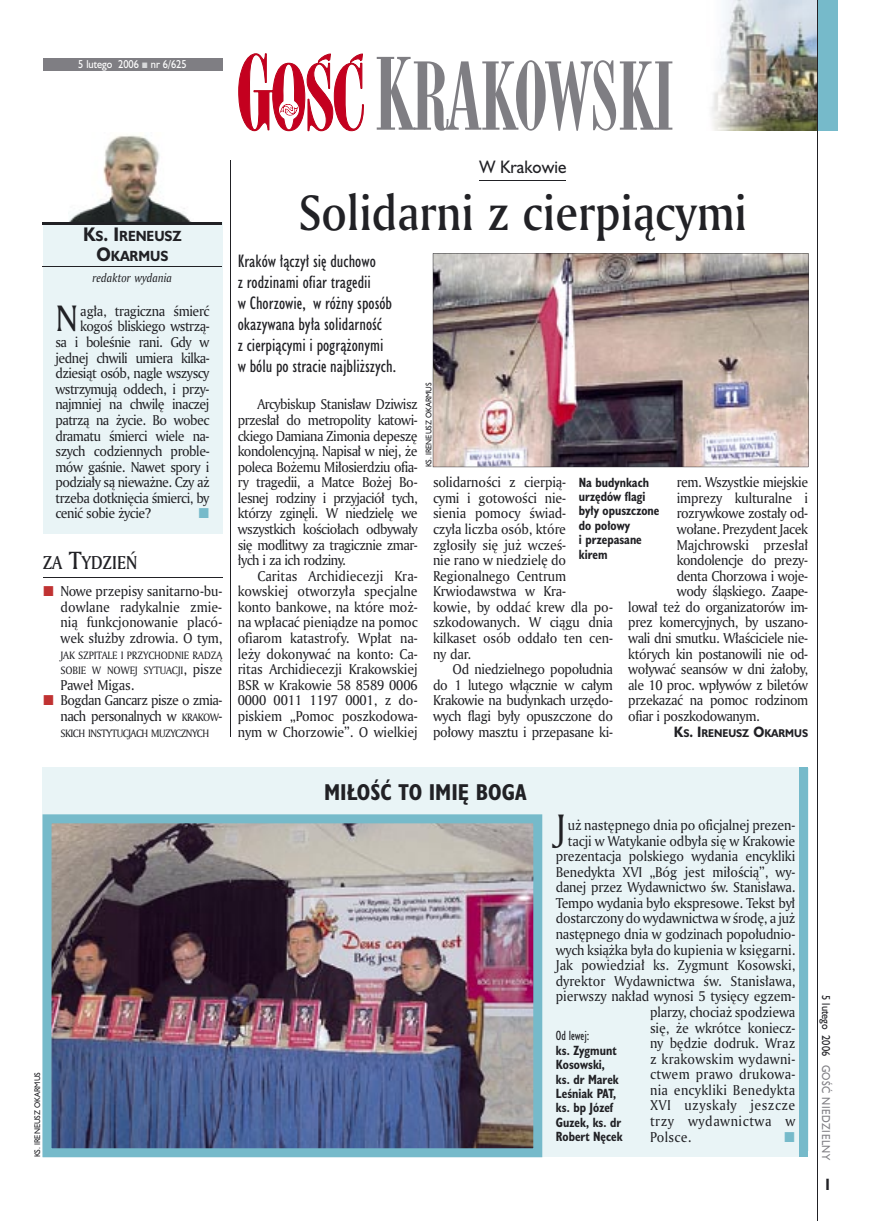
<style>
.page{position:relative;width:872px;height:1221px;background:#fff}
.page>*{position:absolute;margin:0;border:0;box-sizing:border-box;transform-origin:0 0}
.t1{font:90px "Modern 735 PL";color:#7f7e83;scale:.9 1}
.t2{font:48px "Amerigo Md PL";color:#212125;scale:.9 1}
.t3{font:35.55px "Amerigo PL";color:#212125;scale:.94 1}
.t4{font:700 21px "Humanst 521 Cn PL";color:#212125}
.t5{font:18px "Amerigo Md PL";color:#212125;scale:.9 1}
.t6{font:16.5px/21px "Humanst 521 Cn PL";color:#212125}
.t7{font:16.5px "Humanst 521 PL";color:#212125;scale:.94 1}
.t8{font:700 15px "Humanst 521 Cn PL";color:#212125;scale:.94 1}
.t9{font:13.8px/15.6px "Amerigo PL";letter-spacing:-.02em;color:#212125;text-align:justify;scale:.94 1}
.t10{font:13.8px/15.6px "Amerigo PL";letter-spacing:-.04em;color:#212125;scale:.94 1}
.t11{font:13.8px "Amerigo PL";color:#212125;scale:.94 1}
.t12{font:13.8px "Amerigo PL";letter-spacing:.02em;color:#212125;scale:.94 1}
.t13{font:13.8px "Amerigo PL";letter-spacing:.04em;color:#212125;scale:.94 1}
.t14{font:700 13.5px/19.5px "Humanst 521 PL";color:#212125;text-align:center;scale:.9 1}
.t15{font:700 12.3px/14.4px "Humanst 521 Cn PL";color:#212125;scale:.94 1}
.t16{font:12.3px "Humanst 521 Cn PL";color:#212125;scale:.94 1}
.t17{font:italic 11.7px "Amerigo PL";color:#212125;scale:.94 1}
.t18{font:10.5px "Humanst 521 PL";color:#fff;scale:.9 1}
.t19{font:10.5px "Humanst 521 PL";letter-spacing:.05em;color:#7f7e83;scale:.9 1}
.t20{font:10.5px "Humanst 521 PL";color:#212125;scale:.9 1}
.t21{font:10.35px/15.6px "Amerigo PL";letter-spacing:-.015em;color:#212125;scale:.94 1}
.t22{font:10.35px "Amerigo PL";letter-spacing:-.055em;color:#212125;scale:.94 1}
.t23{font:700 10.35px "Humanst 521 PL";color:#212125;scale:.9 1}
.t24{font:7.5px "Humanst 521 PL";color:#212125;scale:.94 1}
.s1{font-size:18px}
.s2{font-size:24px}
.s3{font-size:13.8px}
.s4{font-size:10.35px}
.s5{font-size:96px}
</style>
<div class="page">
<div style="left:43px;top:222px;width:179px;height:312px;background:#e9f4f6"></div>
<img style="left:711px;top:0;width:106px;height:130px">
<svg style="left:238px;top:53px;width:126px;height:78px"></svg>
<div style="left:43px;top:58px;width:179px;height:13px;background:#7f7e83"></div>
<div style="left:818px;top:0;width:19px;height:130px;background:#76baca"></div>
<hr style="left:817px;top:0;width:1px;height:1220px;background:#212125">
<hr style="left:43px;top:577px;width:179px;height:1px;background:#212125">
<hr style="left:230px;top:160px;width:1px;height:576px;background:#212125">
<div style="left:43px;top:767px;width:765px;height:383px;background:#e9f4f6"></div>
<img style="left:43px;top:814px;width:499px;height:343px">
<div style="left:799px;top:767px;width:9px;height:390px;background:#76baca"></div>
<img style="left:69px;top:135px;width:123px;height:87px">
<hr style="left:42px;top:222px;width:180px;height:1px;background:#212125">
<hr style="left:42px;top:224px;width:180px;height:1px;background:#212125">
<hr style="left:42px;top:266px;width:180px;height:1px;background:#212125">
<hr style="left:479px;top:180px;width:87px;height:1px;background:#212125">
<img style="left:433px;top:253px;width:375px;height:214px">
<p class="t18" style="left:78px;top:57px;width:122px">5 lutego 2006 nr 6/625</p>
<p class="t14" style="left:83px;top:226px;width:111px"><span class="s1">K</span>S<span class="s1">. I</span>RENEUSZ<br><span class="s1">O</span>KARMUS</p>
<p class="t17" style="left:93px;top:270px;width:86px">redaktor wydania</p>
<h3 class="t3" style="left:55px;top:295px;width:26px">N</h3>
<p class="t9" style="left:80px;top:303px;width:139px">agła, tragiczna śmierć</p>
<p class="t10" style="left:80px;top:318px;width:139px">kogoś bliskiego wstrzą-</p>
<p class="t10" style="left:55px;top:334px;width:165px">sa i boleśnie rani. Gdy w</p>
<p class="t10" style="left:55px;top:349px;width:165px">jednej chwili umiera kilka-</p>
<p class="t10" style="left:55px;top:365px;width:165px">dziesiąt osób, nagle wszyscy</p>
<p class="t10" style="left:55px;top:380px;width:165px">wstrzymują oddech, i przy-</p>
<p class="t10" style="left:55px;top:396px;width:165px">najmniej na chwilę inaczej</p>
<p class="t10" style="left:55px;top:412px;width:165px">patrzą na życie. Bo wobec</p>
<p class="t9" style="left:55px;top:427px;width:165px">dramatu śmierci wiele na-</p>
<p class="t9" style="left:55px;top:443px;width:165px">szych codziennych proble-</p>
<p class="t10" style="left:55px;top:458px;width:165px">mów gaśnie. Nawet spory i</p>
<p class="t10" style="left:55px;top:474px;width:165px">podziały są nieważne. Czy aż</p>
<p class="t10" style="left:55px;top:489px;width:165px">trzeba dotknięcia śmierci, by</p>
<p class="t10" style="left:55px;top:505px;width:103px">cenić sobie życie?</p>
<h3 class="t5" style="left:43px;top:550px;width:107px">ZA <span class="s2">T</span>YDZIEŃ</h3>
<p class="t9" style="left:61px;top:583px;width:174px">Nowe przepisy sanitarno-bu&shy;dowlane radykalnie zmie&shy;nią funkcjonowanie placó&shy;wek służby zdrowia. O tym,</p>
<p class="t21" style="left:61px;top:646px;width:174px">JAK SZPITALE I PRZYCHODNIE RADZĄ<br>SOBIE W NOWEJ SYTUACJI<span class="s3">, pisze</span></p>
<p class="t10" style="left:61px;top:676px;width:174px">Paweł Migas.<br>Bogdan Gancarz pisze o zmia&shy;nach personalnych w <span class="s4">KRAKOW</span>-</p>
<p class="t22" style="left:61px;top:725px;width:160px">SKICH INSTYTUCJACH MUZYCZNYCH</p>
<h1 class="t1" style="left:375px;top:41px;width:335px"><span class="s5">K</span>RAKOWSKI</h1>
<p class="t7" style="left:479px;top:156px;width:94px">W Krakowie</p>
<h2 class="t2" style="left:299px;top:180px;width:499px">Solidarni z cierpiącymi</h2>
<p class="t6" style="left:238px;top:250px;width:160px">Kraków łączył się duchowo<br>z rodzinami ofiar tragedii<br>w Chorzowie, w różny sposób okazywana była solidarność<br>z cierpiącymi i pogrążonymi<br>w bólu po stracie najbliższych.</p>
<p class="t9" style="left:238px;top:396px;width:193px;text-indent:20px">Arcybiskup Stanisław Dziwisz przesłał do metropolity katowi&shy;ckiego Damiana Zimonia depeszę kondolencyjną. Napisał w niej, że poleca Bożemu Miłosierdziu ofia&shy;ry tragedii, a Matce Bożej Bo&shy;lesnej rodziny i przyjaciół tych, którzy zginęli. W niedzielę we wszystkich kościołach odbywały się modlitwy za tragicznie zmar&shy;łych i za ich rodziny.</p>
<p class="t9" style="left:238px;top:567px;width:193px;text-indent:20px">Caritas Archidiecezji Kra&shy;kowskiej otworzyła specjalne konto bankowe, na które moż&shy;na wpłacać pieniądze na pomoc ofiarom katastrofy. Wpłat na&shy;leży dokonywać na konto: Ca&shy;ritas Archidiecezji Krakowskiej BSR w Krakowie 58 8589 0006<br>0000 0011 1197 0001, z do&shy;piskiem „Pomoc poszkodowa&shy;nym w Chorzowie”. O wielkiej</p>
<p class="t24" style="left:424px;top:467px;width:92px;rotate:-90deg">KS. IRENEUSZ OKARMUS</p>
<p class="t9" style="left:433px;top:474px;width:193px;text-align:left">solidarności z cierpią-<br>cymi i gotowości nie-<br>sienia pomocy świad-<br>czyła liczba osób, które<br>zgłosiły się już wcześ-<br>nie rano w niedzielę do<br>Regionalnego Centrum<br>Krwiodawstwa w Kra-<br>kowie, by oddać krew dla po&shy;szkodowanych. W ciągu dnia kilkaset osób oddało ten cen&shy;ny dar.</p>
<p class="t9" style="left:433px;top:661px;width:193px;text-indent:20px">Od niedzielnego popołudnia do 1 lutego włącznie w całym Krakowie na budynkach urzędo&shy;wych flagi były opuszczone do połowy masztu i przepasane ki-</p>
<p class="t9" style="left:676px;top:474px;width:141px">rem. Wszystkie miejskie</p>
<p class="t9" style="left:676px;top:489px;width:141px">imprezy kulturalne i</p>
<p class="t9" style="left:676px;top:505px;width:141px">rozrywkowe zostały od-</p>
<p class="t9" style="left:676px;top:521px;width:141px">wołane. Prezydent Jacek</p>
<p class="t9" style="left:676px;top:536px;width:141px">Majchrowski przesłał</p>
<p class="t9" style="left:676px;top:552px;width:141px">kondolencje do prezy-</p>
<p class="t9" style="left:676px;top:567px;width:141px">denta Chorzowa i woje-</p>
<p class="t9" style="left:676px;top:583px;width:141px">wody śląskiego. Zaape-</p>
<p class="t9" style="left:628px;top:598px;width:193px">lował też do organizatorów im-</p>
<p class="t9" style="left:628px;top:614px;width:193px">prez komercyjnych, by uszano-</p>
<p class="t9" style="left:628px;top:630px;width:193px">wali dni smutku. Właściciele nie-</p>
<p class="t9" style="left:628px;top:645px;width:193px">których kin postanowili nie od-</p>
<p class="t9" style="left:628px;top:661px;width:193px">woływać seansów w dni żałoby,</p>
<p class="t9" style="left:628px;top:676px;width:193px">ale 10 proc. wpływów z biletów</p>
<p class="t9" style="left:628px;top:692px;width:193px">przekazać na pomoc rodzinom</p>
<p class="t9" style="left:628px;top:707px;width:141px">ofiar i poszkodowanym.</p>
<p class="t23" style="left:674px;top:725px;width:151px"><span class="s3">K</span>S<span class="s3">. I</span>RENEUSZ <span class="s3">O</span>KARMUS</p>
<p class="t15" style="left:579px;top:474px;width:87px">Na budynkach urzędów flagi były opuszczone do połowy<br>i przepasane kirem</p>
<p class="t24" style="left:32px;top:1156px;width:92px;rotate:-90deg">KS. IRENEUSZ OKARMUS</p>
<h3 class="t4" style="left:324px;top:778px;width:204px">MIŁOŚĆ TO IMIĘ BOGA</h3>
<h3 class="t3" style="left:556px;top:803px;width:12px">J</h3>
<p class="t9" style="left:568px;top:816px;width:244px">uż następnego dnia po oficjalnej prezen-</p>
<p class="t9" style="left:568px;top:832px;width:244px">tacji w Watykanie odbyła się w Krakowie</p>
<p class="t9" style="left:556px;top:848px;width:256px">prezentacja polskiego wydania encykliki</p>
<p class="t9" style="left:556px;top:863px;width:256px">Benedykta XVI „Bóg jest miłością”, wy-</p>
<p class="t9" style="left:556px;top:879px;width:256px">danej przez Wydawnictwo św. Stanisława.</p>
<p class="t9" style="left:556px;top:894px;width:256px">Tempo wydania było ekspresowe. Tekst był</p>
<p class="t9" style="left:556px;top:910px;width:256px">dostarczony do wydawnictwa w środę, a już</p>
<p class="t9" style="left:556px;top:925px;width:256px">następnego dnia w godzinach popołudnio-</p>
<p class="t9" style="left:556px;top:941px;width:256px">wych książka była do kupienia w księgarni.</p>
<p class="t11" style="left:556px;top:955px;width:256px">Jak powiedział ks. Zygmunt Kosowski,</p>
<p class="t11" style="left:556px;top:971px;width:256px">dyrektor Wydawnictwa św. Stanisława,</p>
<p class="t9" style="left:556px;top:988px;width:256px">pierwszy nakład wynosi 5 tysięcy egzem-</p>
<p class="t9" style="left:650px;top:1003px;width:156px">plarzy, chociaż spodziewa</p>
<p class="t9" style="left:650px;top:1019px;width:156px">się, że wkrótce koniecz-</p>
<p class="t9" style="left:650px;top:1034px;width:156px">ny będzie dodruk. Wraz</p>
<p class="t12" style="left:650px;top:1049px;width:156px">z krakowskim wydawni-</p>
<p class="t12" style="left:650px;top:1064px;width:156px">ctwem prawo drukowa-</p>
<p class="t12" style="left:650px;top:1080px;width:156px">nia encykliki Benedykta</p>
<p class="t13" style="left:650px;top:1096px;width:156px">XVI uzyskały jeszcze</p>
<p class="t13" style="left:650px;top:1111px;width:156px">trzy wydawnictwa w</p>
<p class="t9" style="left:650px;top:1128px;width:45px">Polsce.</p>
<p class="t16" style="left:556px;top:1027px;width:37px">Od lewej:</p>
<p class="t15" style="left:556px;top:1042px;width:72px">ks. Zygmunt<br>Kosowski,<br>ks. dr Marek<br>Leśniak PAT, ks. bp Józef<br>Guzek, ks. dr<br>Robert Nęcek</p>
<p class="t20" style="left:833px;top:995px;width:69px;rotate:90deg">5 lutego 2006</p>
<p class="t19" style="left:833px;top:1064px;width:108px;rotate:90deg">GOŚĆ NIEDZIELNY</p>
<p class="t8" style="left:825px;top:1173px;width:6px">I</p>
</div>
